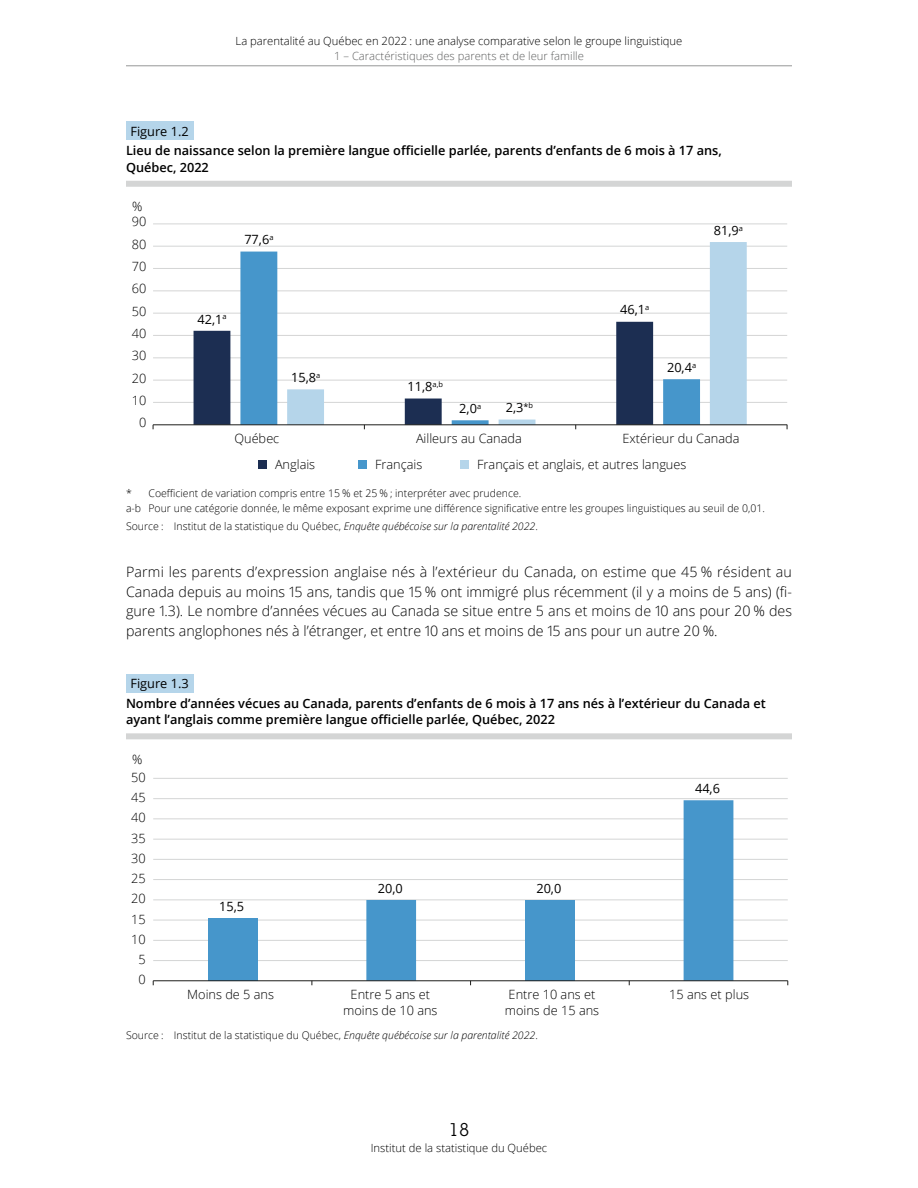
<style>
.page{position:relative;width:918px;height:1188px;background:#fff}
.page>*{position:absolute;margin:0;border:0;box-sizing:border-box;transform-origin:0 0}
.t1{font:18px "Lubalin Graph Std";color:#000}
.t2{font:300 14.25px/19.5px "Open Sans";color:#000;text-align:justify}
.t3{font:600 12.75px/16.5px "Open Sans";color:#000}
.t4{font:300 12.75px/16.5px "Open Sans";color:#000;text-align:center}
.t5{font:12.75px "Open Sans";color:#000}
.t6{font:300 11.25px "Open Sans";color:#000}
.t7{font:300 11.25px "Open Sans";color:#5f6060}
.t8{font:300 10.5px/15px "Open Sans";color:#000}
.s1{font-style:italic}
.s2{font-family:"Segoe UI";font-weight:400;font-size:13.5px}
</style>
<div class="page">
<hr style="left:126px;top:66px;width:666px;height:1px;background:#969798">
<div style="left:126px;top:122px;width:67px;height:18px;background:#b5d5ea"></div>
<div style="left:126px;top:181px;width:666px;height:6px;background:#d4d5d5"></div>
<div style="left:258px;top:460px;width:9px;height:9px;background:#1c2e52"></div>
<div style="left:358px;top:460px;width:9px;height:9px;background:#4696cb"></div>
<div style="left:460px;top:460px;width:9px;height:9px;background:#b5d5ea"></div>
<hr style="left:153px;top:224px;width:634px;height:1px;background:#d4d5d5">
<hr style="left:153px;top:246px;width:634px;height:1px;background:#d4d5d5">
<hr style="left:153px;top:268px;width:634px;height:1px;background:#d4d5d5">
<hr style="left:153px;top:291px;width:634px;height:1px;background:#d4d5d5">
<hr style="left:153px;top:313px;width:634px;height:1px;background:#d4d5d5">
<hr style="left:153px;top:335px;width:634px;height:1px;background:#d4d5d5">
<hr style="left:153px;top:358px;width:634px;height:1px;background:#d4d5d5">
<hr style="left:153px;top:380px;width:634px;height:1px;background:#d4d5d5">
<hr style="left:153px;top:402px;width:634px;height:1px;background:#d4d5d5">
<svg style="left:194px;top:330px;width:46px;height:95px;fill:#1c2e52"></svg>
<svg style="left:240px;top:252px;width:47px;height:173px;fill:#4696cb"></svg>
<svg style="left:287px;top:242px;width:460px;height:183px"></svg>
<hr style="left:153px;top:425px;width:634px;height:1px;background:#1d1d1b">
<div style="left:126px;top:674px;width:67px;height:19px;background:#b5d5ea"></div>
<div style="left:126px;top:733px;width:666px;height:6px;background:#d4d5d5"></div>
<hr style="left:153px;top:778px;width:635px;height:1px;background:#d4d5d5">
<hr style="left:153px;top:798px;width:635px;height:1px;background:#d4d5d5">
<hr style="left:153px;top:819px;width:635px;height:1px;background:#d4d5d5">
<hr style="left:153px;top:839px;width:635px;height:1px;background:#d4d5d5">
<hr style="left:153px;top:859px;width:635px;height:1px;background:#d4d5d5">
<hr style="left:153px;top:879px;width:635px;height:1px;background:#d4d5d5">
<hr style="left:153px;top:900px;width:635px;height:1px;background:#d4d5d5">
<hr style="left:153px;top:920px;width:635px;height:1px;background:#d4d5d5">
<hr style="left:153px;top:940px;width:635px;height:1px;background:#d4d5d5">
<hr style="left:153px;top:960px;width:635px;height:1px;background:#d4d5d5">
<div style="left:208px;top:918px;width:49px;height:63px;background:#4696cb"></div>
<svg style="left:366px;top:800px;width:367px;height:181px"></svg>
<hr style="left:153px;top:981px;width:635px;height:1px;background:#1d1d1b">
<p class="t6" style="left:236px;top:33px;width:448px">La parentalité au Québec en 2022 : une analyse comparative selon le groupe linguistique</p>
<p class="t7" style="left:334px;top:48px;width:251px">1 – Caractéristiques des parents et de leur famille</p>
<p class="t5" style="left:130px;top:122px;width:60px">Figure 1.2</p>
<p class="t3" style="left:126px;top:142px;width:597px">Lieu de naissance selon la première langue officielle parlée, parents d’enfants de 6 mois à 17 ans,<br>Québec, 2022</p>
<p class="t4" style="left:132px;top:197px;width:12px">%</p>
<p class="t4" style="left:132px;top:213px;width:16px">90</p>
<p class="t4" style="left:132px;top:236px;width:16px">80</p>
<p class="t4" style="left:132px;top:258px;width:16px">70</p>
<p class="t4" style="left:132px;top:280px;width:16px">60</p>
<p class="t4" style="left:132px;top:303px;width:16px">50</p>
<p class="t4" style="left:132px;top:325px;width:16px">40</p>
<p class="t4" style="left:132px;top:347px;width:16px">30</p>
<p class="t4" style="left:132px;top:370px;width:16px">20</p>
<p class="t4" style="left:132px;top:392px;width:16px">10</p>
<p class="t4" style="left:139px;top:414px;width:9px">0</p>
<p class="t5" style="left:244px;top:231px;width:31px">77,6<sup>a</sup></p>
<p class="t5" style="left:714px;top:221px;width:31px">81,9<sup>a</sup></p>
<p class="t5" style="left:198px;top:310px;width:31px">42,1<sup>a</sup></p>
<p class="t5" style="left:620px;top:301px;width:31px">46,1<sup>a</sup></p>
<p class="t5" style="left:291px;top:369px;width:31px">15,8<sup>a</sup></p>
<p class="t5" style="left:408px;top:378px;width:37px">11,8<sup>a,b</sup></p>
<p class="t5" style="left:459px;top:400px;width:23px">2,0<sup>a</sup></p>
<p class="t5" style="left:506px;top:399px;width:29px">2,3<sup>*</sup><sup>b</sup></p>
<p class="t5" style="left:667px;top:359px;width:31px">20,4<sup>a</sup></p>
<p class="t4" style="left:234px;top:429px;width:46px">Québec</p>
<p class="t4" style="left:416px;top:429px;width:107px">Ailleurs au Canada</p>
<p class="t4" style="left:622px;top:429px;width:118px">Extérieur du Canada</p>
<p class="t4" style="left:275px;top:456px;width:42px">Anglais</p>
<p class="t4" style="left:375px;top:456px;width:49px">Français</p>
<p class="t4" style="left:477px;top:456px;width:211px">Français et anglais, et autres langues</p>
<p class="t8" style="left:126px;top:486px;width:640px">* Coefficient de variation compris entre 15 % et 25 % ; interpréter avec prudence.<br>a-b Pour une catégorie donnée, le même exposant exprime une différence significative entre les groupes linguistiques au seuil de 0,01.</p>
<p class="t8" style="left:126px;top:519px;width:413px">Source : Institut de la statistique du Québec, <span class="s1">Enquête québécoise sur la parentalité 2022</span>.</p>
<p class="t2" style="left:126px;top:562px;width:668px">Parmi les parents d’expression anglaise nés à l’extérieur du Canada<span class="s2">,</span> on estime que 45 % résident au Canada depuis au moins 15 ans, tandis que 15 % ont immigré plus récemment (il y a moins de 5 ans) (fi&shy;gure 1.3). Le nombre d’années vécues au Canada se situe entre 5 ans et moins de 10 ans pour 20 % des parents anglophones nés à l’étranger, et entre 10 ans et moins de 15 ans pour un autre 20 %.</p>
<p class="t5" style="left:130px;top:675px;width:60px">Figure 1.3</p>
<p class="t3" style="left:126px;top:695px;width:641px">Nombre d’années vécues au Canada, parents d’enfants de 6 mois à 17 ans nés à l’extérieur du Canada et ayant l’anglais comme première langue officielle parlée, Québec, 2022</p>
<p class="t4" style="left:132px;top:751px;width:12px">%</p>
<p class="t4" style="left:131px;top:769px;width:16px">50</p>
<p class="t4" style="left:131px;top:789px;width:16px">45</p>
<p class="t4" style="left:131px;top:809px;width:16px">40</p>
<p class="t4" style="left:131px;top:829px;width:16px">35</p>
<p class="t4" style="left:131px;top:850px;width:16px">30</p>
<p class="t4" style="left:131px;top:870px;width:16px">25</p>
<p class="t4" style="left:131px;top:890px;width:16px">20</p>
<p class="t4" style="left:131px;top:910px;width:16px">15</p>
<p class="t4" style="left:131px;top:931px;width:16px">10</p>
<p class="t4" style="left:138px;top:951px;width:9px">5</p>
<p class="t4" style="left:138px;top:971px;width:9px">0</p>
<p class="t5" style="left:219px;top:898px;width:27px">15,5</p>
<p class="t5" style="left:378px;top:879px;width:27px">20,0</p>
<p class="t5" style="left:536px;top:879px;width:27px">20,0</p>
<p class="t5" style="left:695px;top:780px;width:27px">44,6</p>
<p class="t4" style="left:187px;top:985px;width:88px">Moins de 5 ans</p>
<p class="t4" style="left:343px;top:985px;width:96px">Entre 5 ans et moins de 10 ans</p>
<p class="t4" style="left:505px;top:985px;width:96px;text-align:left">Entre 10 ans et moins de 15 ans</p>
<p class="t4" style="left:669px;top:985px;width:81px">15 ans et plus</p>
<p class="t8" style="left:126px;top:1028px;width:413px">Source : Institut de la statistique du Québec, <span class="s1">Enquête québécoise sur la parentalité 2022</span>.</p>
<h1 class="t1" style="left:449px;top:1118px;width:22px">18</h1>
<p class="t6" style="left:371px;top:1140px;width:178px">Institut de la statistique du Québec</p>
</div>
